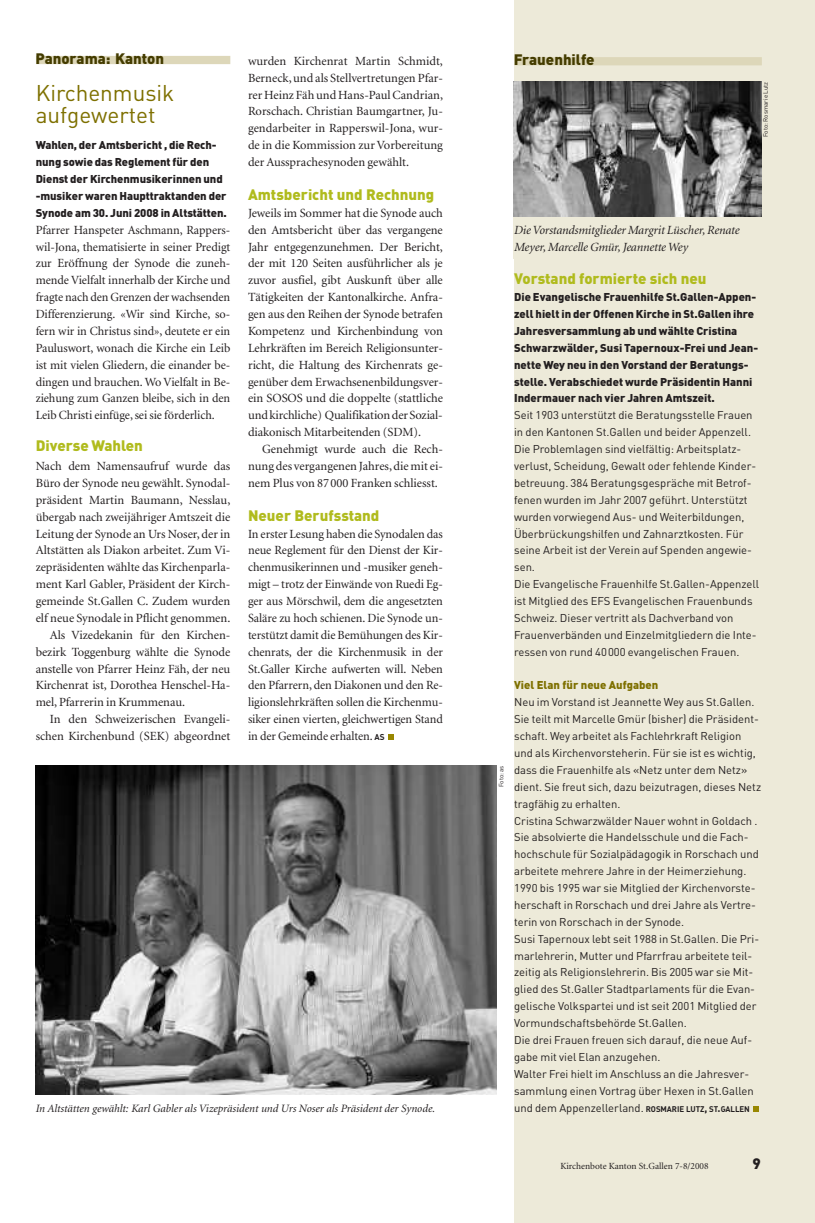
<style>
.page{position:relative;width:815px;height:1223px;background:#fff}
.page>*{position:absolute;margin:0;border:0;box-sizing:border-box;transform-origin:0 0}
.t1{font:22.5px/22.5px "DIN";color:#7e7000}
.t2{font:900 15px "DIN";color:#b0bb1d}
.t3{font:900 15px "DIN";color:#443c00}
.t4{font:900 15px "DIN";color:#231f20}
.t5{font:12.5px/16.9px "Minion";letter-spacing:-.005em;color:#231f20;text-align:justify}
.t6{font:italic 12.5px/16.9px "Minion";letter-spacing:-.01em;color:#231f20}
.t7{font:11.25px/16.9px "DIN";color:#231f20}
.t8{font:900 11.25px/16.9px "DIN";color:#231f20}
.t9{font:italic 11.25px "Minion";color:#231f20}
.t10{font:900 11.25px "DIN";color:#7e7000}
.t11{font:9.38px "Minion";color:#231f20}
.t12{font:6.25px "DIN";color:#231f20}
.s1{font-family:"DIN Bold Alternate";font-size:8.5px}
.s2{font-family:"DIN Bold Alternate";font-size:8.12px}
.s3{font-family:"DIN Bold Alternate";font-size:10.88px}
</style>
<div class="page">
<svg style="left:388px;top:734px;width:5px;height:6px"></svg>
<div style="left:514px;top:0;width:301px;height:1222px;background:#edead9"></div>
<svg style="left:753px;top:1106px;width:6px;height:5px"></svg>
<div style="left:36px;top:56px;width:194px;height:8px;background:#ddd7b9"></div>
<div style="left:514px;top:57px;width:248px;height:8px;background:#ddd7b9"></div>
<img style="left:35px;top:765px;width:461px;height:329px">
<img style="left:514px;top:82px;width:248px;height:135px">
<p class="t3" style="left:35px;top:50px;width:130px">Panorama: Kanton</p>
<p class="t3" style="left:514px;top:51px;width:82px">Frauenhilfe</p>
<p class="t5" style="left:248px;top:53px;width:196px">wurden Kirchenrat Martin Schmidt, Berneck, und als Stellvertretungen Pfar&shy;rer Heinz Fäh und Hans-Paul Candrian, Rorschach. Christian Baumgartner, Ju&shy;gendarbeiter in Rapperswil-Jona, wur&shy;de in die Kommission zur Vorbereitung der Aussprachesynoden gewählt.</p>
<p class="t2" style="left:248px;top:186px;width:188px">Amtsbericht und Rechnung</p>
<p class="t5" style="left:248px;top:205px;width:196px">Jeweils im Sommer hat die Synode auch den Amtsbericht über das vergangene Jahr entgegenzunehmen. Der Bericht, der mit 120 Seiten ausführlicher als je zuvor ausfiel, gibt Auskunft über alle Tätigkeiten der Kantonalkirche. Anfra&shy;gen aus den Reihen der Synode betrafen Kompetenz und Kirchenbindung von Lehrkräften im Bereich Religionsunter&shy;richt, die Haltung des Kirchenrats ge&shy;genüber dem Erwachsenenbildungsver&shy;ein SOSOS und die doppelte (stattliche und kirchliche) Qualifikation der Sozial&shy;diakonisch Mitarbeitenden (SDM).</p>
<p class="t5" style="left:248px;top:441px;width:196px;text-indent:14px">Genehmigt wurde auch die Rech&shy;nung des vergangenen Jahres, die mit ei&shy;nem Plus von 87000 Franken schliesst.</p>
<p class="t2" style="left:248px;top:506px;width:133px">Neuer Berufsstand</p>
<p class="t5" style="left:248px;top:526px;width:196px">In erster Lesung haben die Synodalen das neue Reglement für den Dienst der Kir&shy;chenmusikerinnen und -musiker geneh&shy;migt – trotz der Einwände von Ruedi Eg&shy;ger aus Mörschwil, dem die angesetzten Saläre zu hoch schienen. Die Synode un&shy;terstützt damit die Bemühungen des Kir&shy;chenrats, der die Kirchenmusik in der St.Galler Kirche aufwerten will. Neben den Pfarrern, den Diakonen und den Re&shy;ligionslehrkräften sollen die Kirchenmu&shy;siker einen vierten, gleichwertigen Stand in der Gemeinde erhalten. <span class="s1">AS</span></p>
<p class="t12" style="left:762px;top:137px;width:57px;rotate:-90deg">Foto: Rosmarie Lutz</p>
<h1 class="t1" style="left:36px;top:82px;width:140px">Kirchenmusik aufgewertet</h1>
<p class="t8" style="left:36px;top:137px;width:193px">Wahlen, der Amtsbericht , die Rech&shy;nung sowie das Reglement für den Dienst der Kirchenmusikerinnen und -musiker waren Haupttraktanden der Synode am 30. Juni 2008 in Altstätten.</p>
<p class="t5" style="left:36px;top:222px;width:196px">Pfarrer Hanspeter Aschmann, Rappers&shy;wil-Jona, thematisierte in seiner Predigt zur Eröffnung der Synode die zuneh&shy;mende Vielfalt innerhalb der Kirche und fragte nach den Grenzen der wachsenden Differenzierung. «Wir sind Kirche, so&shy;fern wir in Christus sind», deutete er ein Pauluswort, wonach die Kirche ein Leib ist mit vielen Gliedern, die einander be&shy;dingen und brauchen. Wo Vielfalt in Be&shy;ziehung zum Ganzen bleibe, sich in den Leib Christi einfüge, sei sie förderlich.</p>
<p class="t2" style="left:36px;top:437px;width:109px">Diverse Wahlen</p>
<p class="t5" style="left:36px;top:458px;width:196px">Nach dem Namensaufruf wurde das</p>
<p class="t5" style="left:36px;top:475px;width:196px">Büro der Synode neu gewählt. Synodal-</p>
<p class="t5" style="left:36px;top:492px;width:196px">präsident Martin Baumann, Nesslau,</p>
<p class="t5" style="left:36px;top:509px;width:196px">übergab nach zweijähriger Amtszeit die</p>
<p class="t5" style="left:36px;top:526px;width:196px">Leitung der Synode an Urs Noser, der in</p>
<p class="t5" style="left:36px;top:543px;width:196px">Altstätten als Diakon arbeitet. Zum Vi-</p>
<p class="t5" style="left:36px;top:560px;width:196px">zepräsidenten wählte das Kirchenparla-</p>
<p class="t5" style="left:36px;top:576px;width:196px">ment Karl Gabler, Präsident der Kirch-</p>
<p class="t5" style="left:36px;top:593px;width:196px">gemeinde St.Gallen C. Zudem wurden</p>
<p class="t5" style="left:36px;top:610px;width:196px">elf neue Synodale in Pflicht genommen.</p>
<p class="t5" style="left:50px;top:627px;width:182px">Als Vizedekanin für den Kirchen-</p>
<p class="t5" style="left:36px;top:644px;width:196px">bezirk Toggenburg wählte die Synode</p>
<p class="t5" style="left:36px;top:661px;width:196px">anstelle von Pfarrer Heinz Fäh, der neu</p>
<p class="t5" style="left:36px;top:678px;width:196px">Kirchenrat ist, Dorothea Henschel-Ha-</p>
<p class="t5" style="left:36px;top:695px;width:151px">mel, Pfarrerin in Krummenau.</p>
<p class="t5" style="left:50px;top:711px;width:182px">In den Schweizerischen Evangeli-</p>
<p class="t5" style="left:36px;top:728px;width:196px">schen Kirchenbund (SEK) abgeordnet</p>
<p class="t6" style="left:514px;top:222px;width:227px">Die Vorstandsmitglieder Margrit Lüscher, Renate<br>Meyer, Marcelle Gmür, Jeannette Wey</p>
<p class="t2" style="left:514px;top:270px;width:194px">Vorstand formierte sich neu</p>
<p class="t8" style="left:514px;top:289px;width:246px">Die Evangelische Frauenhilfe St.Gallen-Appen&shy;zell hielt in der Offenen Kirche in St.Gallen ihre Jahresversammlung ab und wählte Cristina Schwarzwälder, Susi Tapernoux-Frei und Jean&shy;nette Wey neu in den Vorstand der Beratungs&shy;stelle. Verabschiedet wurde Präsidentin Hanni Indermauer nach vier Jahren Amtszeit.</p>
<p class="t7" style="left:514px;top:407px;width:247px">Seit 1903 unterstützt die Beratungsstelle Frauen in den Kantonen St.Gallen und beider Appenzell.<br>Die Problemlagen sind vielfältig: Arbeitsplatz&shy;verlust, Scheidung, Gewalt oder fehlende Kinder&shy;betreuung. 384 Beratungsgespräche mit Betrof&shy;fenen wurden im Jahr 2007 geführt. Unterstützt wurden vorwiegend Aus- und Weiterbildungen, Überbrückungshilfen und Zahnarztkosten. Für seine Arbeit ist der Verein auf Spenden angewie&shy;sen.<br>Die Evangelische Frauenhilfe St.Gallen-Appenzell ist Mitglied des EFS Evangelischen Frauenbunds Schweiz. Dieser vertritt als Dachverband von Frauenverbänden und Einzelmitgliedern die Inte&shy;ressen von rund 40000 evangelischen Frauen.</p>
<p class="t10" style="left:514px;top:679px;width:146px">Viel Elan für neue Aufgaben</p>
<p class="t7" style="left:514px;top:694px;width:249px">Neu im Vorstand ist Jeannette Wey aus St.Gallen.<br>Sie teilt mit Marcelle Gmür (bisher) die Präsident&shy;schaft. Wey arbeitet als Fachlehrkraft Religion und als Kirchenvorsteherin. Für sie ist es wichtig, dass die Frauenhilfe als «Netz unter dem Netz» dient. Sie freut sich, dazu beizutragen, dieses Netz tragfähig zu erhalten.<br>Cristina Schwarzwälder Nauer wohnt in Goldach .<br>Sie absolvierte die Handelsschule und die Fach&shy;hochschule für Sozialpädagogik in Rorschach und arbeitete mehrere Jahre in der Heimerziehung.<br>1990 bis 1995 war sie Mitglied der Kirchenvorste&shy;herschaft in Rorschach und drei Jahre als Vertre&shy;terin von Rorschach in der Synode.<br>Susi Tapernoux lebt seit 1988 in St.Gallen. Die Pri&shy;marlehrerin, Mutter und Pfarrfrau arbeitete teil&shy;zeitig als Religionslehrerin. Bis 2005 war sie Mit&shy;glied des St.Galler Stadtparlaments für die Evan&shy;gelische Volkspartei und ist seit 2001 Mitglied der Vormundschaftsbehörde St.Gallen.<br>Die drei Frauen freuen sich darauf, die neue Auf&shy;gabe mit viel Elan anzugehen.<br>Walter Frei hielt im Anschluss an die Jahresver&shy;sammlung einen Vortrag über Hexen in St.Gallen und dem Appenzellerland. <span class="s2">ROSMARIE LUTZ</span><span class="s3">,</span> <span class="s2">ST</span><span class="s3">.</span><span class="s2">GALLEN</span></p>
<p class="t12" style="left:498px;top:787px;width:23px;rotate:-90deg">Foto: as</p>
<p class="t9" style="left:35px;top:1103px;width:401px">In Altstätten gewählt: Karl Gabler als Vizepräsident und Urs Noser als Präsident der Synode.</p>
<p class="t11" style="left:560px;top:1162px;width:150px">Kirchenbote Kanton St.Gallen 7-8/2008</p>
<p class="t4" style="left:752px;top:1155px;width:10px">9</p>
<p class="t11" style="left:560px;top:1165px;width:150px">Kirchenbote Kanton St.Gallen 6-7/2002</p>
<p class="t4" style="left:752px;top:1157px;width:10px">9</p>
</div>
